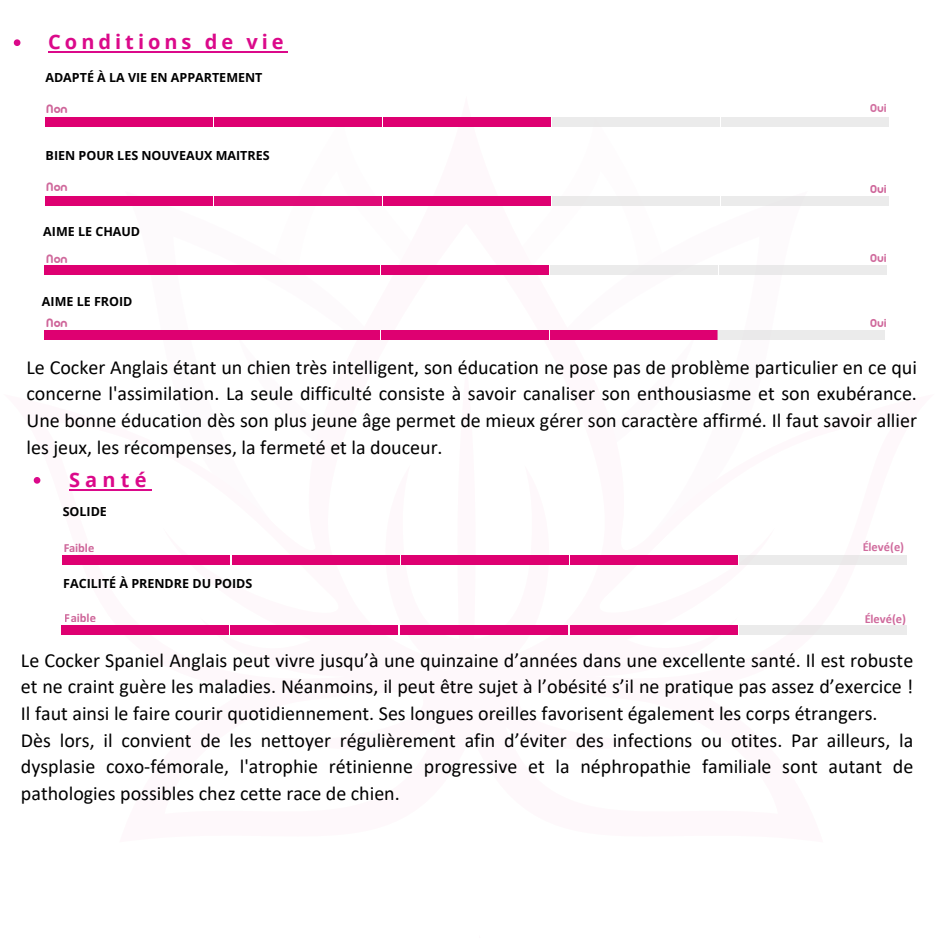
<style>
.page{position:relative;width:938px;height:938px;background:#fff}
.page>*{position:absolute;margin:0;border:0;box-sizing:border-box;transform-origin:0 0}
.t1{font:20px/26.8px "Calibri";color:#000;text-align:justify}
.t2{font:700 20px "Open Sans";letter-spacing:.2em;color:#db098a}
.t3{font:700 13.25px "Arista Pro";color:#b71c69}
.t4{font:700 12.5px "Open Sans";color:#000}
.t5{font:700 12.5px "Calibri";color:#b71c69}
.t6{font:700 12.5px "Open Sans";color:#000002}
.t7{font:700 12.5px "Arista Pro";color:#b71c69}
</style>
<div class="page">
<hr style="left:322px;top:934px;width:315px;height:3px;background:#de0071">
<svg style="left:572px;top:564px;width:109px;height:1px"></svg>
<svg style="left:256px;top:564px;width:110px;height:1px"></svg>
<div style="left:457px;top:361px;width:18px;height:358px;background:#fef8fb;border-radius:50%"></div>
<svg style="left:385px;top:555px;width:164px;height:80px"></svg>
<svg style="left:14px;top:39px;width:6px;height:7px"></svg>
<hr style="left:48px;top:51px;width:240px;height:2px;background:#db098a">
<div style="left:46px;top:117px;width:167px;height:10px;background:#de0071"></div>
<div style="left:46px;top:196px;width:167px;height:9px;background:#de0071"></div>
<div style="left:215px;top:196px;width:167px;height:10px;background:#df0b77"></div>
<div style="left:383px;top:196px;width:167px;height:10px;background:#de0071"></div>
<div style="left:44px;top:266px;width:167px;height:9px;background:#de0071"></div>
<div style="left:213px;top:266px;width:167px;height:9px;background:#de0071"></div>
<div style="left:382px;top:266px;width:167px;height:9px;background:#de0071"></div>
<div style="left:44px;top:330px;width:167px;height:10px;background:#de0071"></div>
<div style="left:213px;top:330px;width:167px;height:10px;background:#de0071"></div>
<div style="left:382px;top:330px;width:167px;height:10px;background:#de0071"></div>
<div style="left:550px;top:330px;width:167px;height:10px;background:#de0071"></div>
<div style="left:550px;top:266px;width:167px;height:9px;background:#ebebeb"></div>
<div style="left:215px;top:117px;width:167px;height:10px;background:#de0071"></div>
<div style="left:383px;top:117px;width:167px;height:10px;background:#de0071"></div>
<div style="left:552px;top:117px;width:167px;height:10px;background:#ebebeb"></div>
<div style="left:721px;top:117px;width:167px;height:10px;background:#ebebeb"></div>
<div style="left:552px;top:196px;width:167px;height:10px;background:#ebebeb"></div>
<div style="left:721px;top:196px;width:167px;height:9px;background:#ebebeb"></div>
<div style="left:719px;top:266px;width:167px;height:9px;background:#ebebeb"></div>
<div style="left:717px;top:330px;width:167px;height:10px;background:#ebebeb"></div>
<svg style="left:34px;top:477px;width:6px;height:6px"></svg>
<hr style="left:69px;top:488px;width:83px;height:2px;background:#db098a">
<div style="left:63px;top:554px;width:167px;height:10px;background:#de0071"></div>
<div style="left:232px;top:554px;width:167px;height:10px;background:#de0071"></div>
<div style="left:401px;top:554px;width:167px;height:10px;background:#de0071"></div>
<div style="left:570px;top:554px;width:167px;height:10px;background:#de0071"></div>
<div style="left:61px;top:625px;width:167px;height:10px;background:#de0071"></div>
<div style="left:230px;top:625px;width:167px;height:10px;background:#de0071"></div>
<div style="left:400px;top:625px;width:167px;height:10px;background:#de0071"></div>
<div style="left:739px;top:554px;width:167px;height:10px;background:#ebebeb"></div>
<div style="left:570px;top:625px;width:167px;height:10px;background:#de0071"></div>
<div style="left:739px;top:625px;width:167px;height:10px;background:#ebebeb"></div>
<p class="t2" style="left:48px;top:28px;width:237px">Conditions de vie</p>
<h2 class="t4" style="left:45px;top:69px;width:218px">ADAPTÉ À LA VIE EN APPARTEMENT</h2>
<p class="t3" style="left:46px;top:104px;width:24px">Non</p>
<p class="t7" style="left:869px;top:104px;width:19px">Oui</p>
<p class="t6" style="left:46px;top:146px;width:225px">BIEN POUR LES NOUVEAUX MAITRES</p>
<p class="t3" style="left:46px;top:182px;width:24px">Non</p>
<p class="t7" style="left:869px;top:185px;width:19px">Oui</p>
<p class="t4" style="left:43px;top:222px;width:98px">AIME LE CHAUD</p>
<p class="t3" style="left:46px;top:254px;width:24px">Non</p>
<h2 class="t4" style="left:42px;top:293px;width:92px">AIME LE FROID</h2>
<p class="t7" style="left:869px;top:254px;width:19px">Oui</p>
<p class="t7" style="left:869px;top:319px;width:19px">Oui</p>
<p class="t1" style="left:27px;top:355px;width:892px">Le Cocker Anglais étant un chien très intelligent, son éducation ne pose pas de problème particulier en ce qui concerne l'assimilation. La seule difficulté consiste à savoir canaliser son enthousiasme et son exubérance.<br>Une bonne éducation dès son plus jeune âge permet de mieux gérer son caractère affirmé. Il faut savoir allier les jeux, les récompenses, la fermeté et la douceur.</p>
<p class="t3" style="left:46px;top:319px;width:24px">Non</p>
<h2 class="t2" style="left:69px;top:465px;width:79px">Santé</h2>
<p class="t4" style="left:63px;top:502px;width:46px">SOLIDE</p>
<p class="t5" style="left:63px;top:542px;width:33px">Faible</p>
<p class="t5" style="left:862px;top:541px;width:43px">Élevé(e)</p>
<p class="t4" style="left:63px;top:574px;width:191px">FACILITÉ À PRENDRE DU POIDS</p>
<p class="t5" style="left:65px;top:612px;width:33px">Faible</p>
<p class="t5" style="left:864px;top:613px;width:43px">Élevé(e)</p>
<p class="t1" style="left:21px;top:648px;width:893px;text-align:left">Le Cocker Spaniel Anglais peut vivre jusqu’à une quinzaine d’années dans une excellente santé. Il est robuste et ne craint guère les maladies. Néanmoins, il peut être sujet à l’obésité s’il ne pratique pas assez d’exercice !<br>Il faut ainsi le faire courir quotidiennement. Ses longues oreilles favorisent également les corps étrangers.<br>Dès lors, il convient de les nettoyer régulièrement afin d’éviter des infections ou otites. Par ailleurs, la dysplasie coxo-fémorale, l'atrophie rétinienne progressive et la néphropathie familiale sont autant de pathologies possibles chez cette race de chien.</p>
</div>
